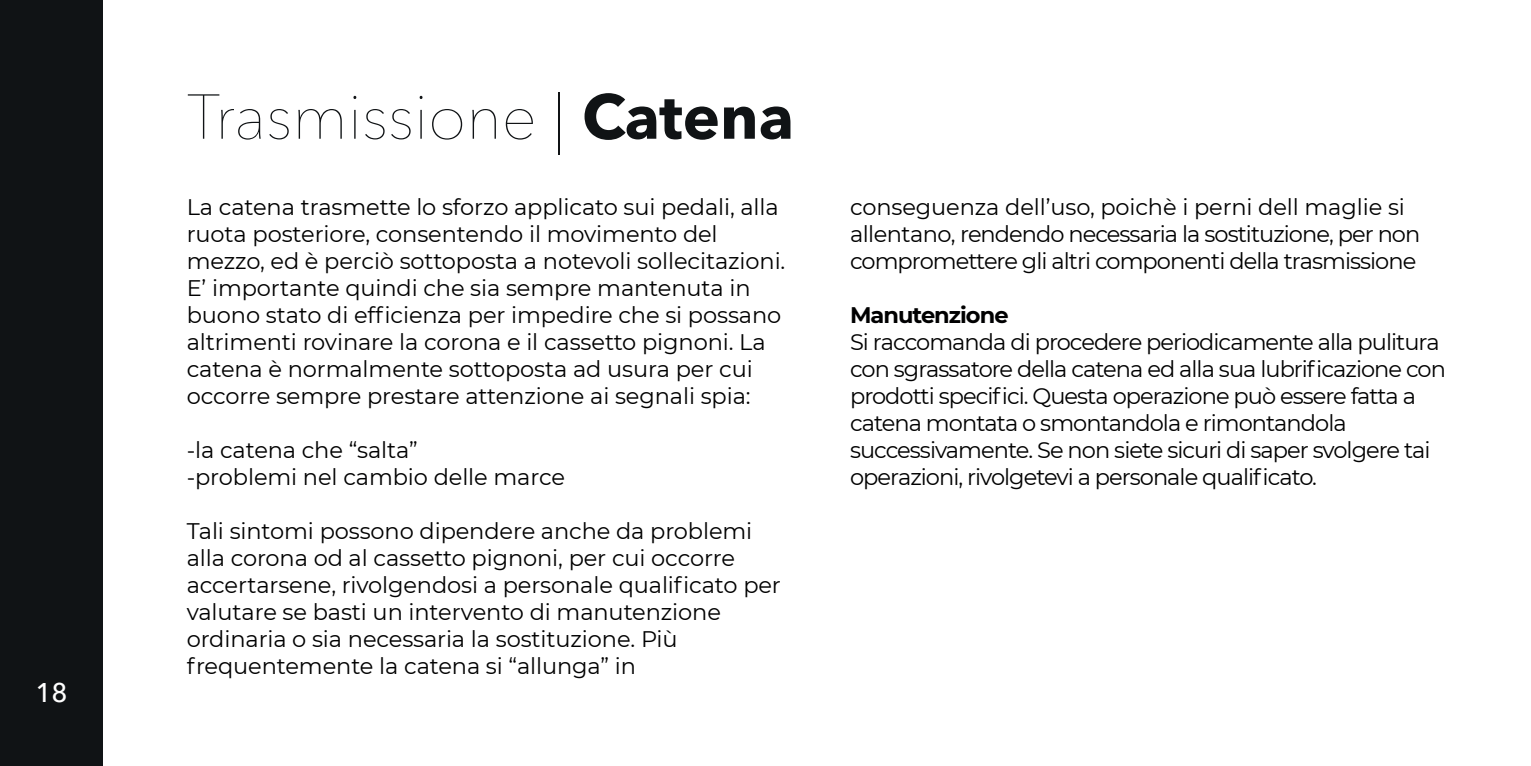
<style>
.page{position:relative;width:1531px;height:766px;background:#fff}
.page>*{position:absolute;margin:0;border:0;box-sizing:border-box;transform-origin:0 0}
.t1{font:200 62.55px "Avenir Next";color:#101315}
.t2{font:500 27px "Avenir Next";color:#fff}
.t3{font:22.5px/27px "Montserrat";letter-spacing:-.005em;color:#000001}
.t4{font:22.5px/27px "Montserrat";letter-spacing:-.045em;color:#000001}
.t5{font:700 22.5px "Montserrat";letter-spacing:-.045em;color:#000001}
.s1{font-weight:700}
</style>
<div class="page">
<div style="left:0;top:0;width:102px;height:765px;background:#101315"></div>
<p class="t2" style="left:36px;top:669px;width:34px">18</p>
<h1 class="t1" style="left:187px;top:64px;width:609px">Trasmissione | <span class="s1">Catena</span></h1>
<p class="t3" style="left:187px;top:192px;width:600px">La catena trasmette lo sforzo applicato sui pedali, alla ruota posteriore, consentendo il movimento del mezzo, ed è perciò sottoposta a notevoli sollecitazioni.<br>E’ importante quindi che sia sempre mantenuta in buono stato di efficienza per impedire che si possano altrimenti rovinare la corona e il cassetto pignoni. La catena è normalmente sottoposta ad usura per cui occorre sempre prestare attenzione ai segnali spia:</p>
<p class="t3" style="left:187px;top:435px;width:380px">-la catena che “salta”<br>-problemi nel cambio delle marce</p>
<p class="t3" style="left:187px;top:516px;width:596px">Tali sintomi possono dipendere anche da problemi alla corona od al cassetto pignoni, per cui occorre accertarsene, rivolgendosi a personale qualificato per valutare se basti un intervento di manutenzione ordinaria o sia necessaria la sostituzione. Più frequentemente la catena si “allunga” in</p>
<p class="t4" style="left:850px;top:192px;width:572px">conseguenza dell’uso, poichè i perni dell maglie si allentano, rendendo necessaria la sostituzione, per non compromettere gli altri componenti della trasmissione</p>
<p class="t5" style="left:850px;top:298px;width:160px">Manutenzione</p>
<p class="t4" style="left:850px;top:327px;width:597px">Si raccomanda di procedere periodicamente alla pulitura con sgrassatore della catena ed alla sua lubrificazione con prodotti specifici. Questa operazione può essere fatta a catena montata o smontandola e rimontandola successivamente. Se non siete sicuri di saper svolgere tai operazioni, rivolgetevi a personale qualificato.</p>
</div>
